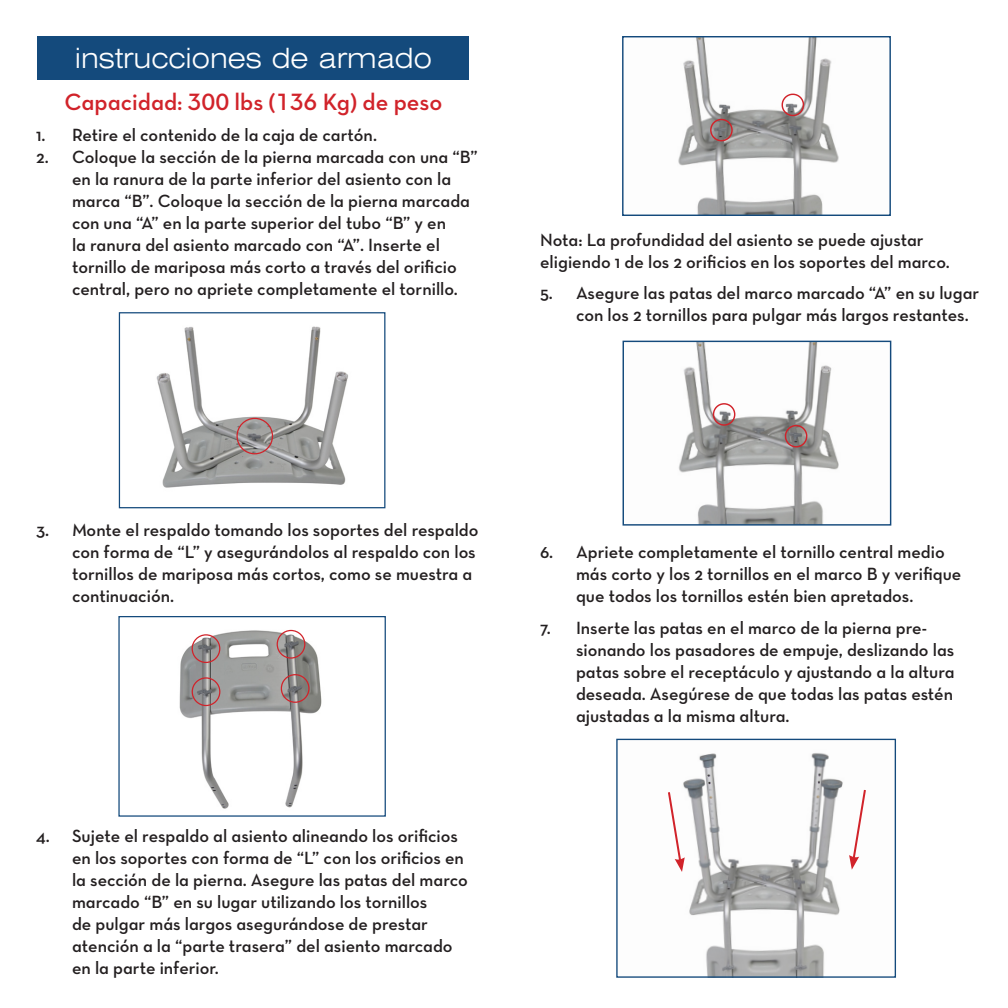
<style>
.page{position:relative;width:1008px;height:1008px;background:#fff}
.page>*{position:absolute;margin:0;border:0;box-sizing:border-box;transform-origin:0 0}
.t1{font:300 expanded 28px "Swiss 721 BT";color:#fff}
.t2{font:24px "Neutra Text TFPS Demi Alt";color:#d1232a}
.t3{font:18px/22px "Neutraface Text Demi Alt";color:#231f20}
</style>
<div class="page">
<div style="left:37px;top:36px;width:432px;height:44px;background:#144a7c"></div>
<img style="left:156px;top:326px;width:192px;height:162px">
<div style="left:119px;top:312px;width:266px;height:196px;border:1px solid #144a7c"></div>
<div style="left:236px;top:418px;width:37px;height:36px;border:1px solid #d1232a;border-radius:50%"></div>
<img style="left:179px;top:629px;width:143px;height:180px">
<div style="left:118px;top:616px;width:268px;height:201px;border:1px solid #144a7c"></div>
<div style="left:192px;top:634px;width:28px;height:29px;border:1px solid #d1232a;border-radius:50%"></div>
<div style="left:192px;top:677px;width:28px;height:29px;border:1px solid #d1232a;border-radius:50%"></div>
<div style="left:281px;top:674px;width:29px;height:29px;border:1px solid #d1232a;border-radius:50%"></div>
<div style="left:277px;top:630px;width:28px;height:29px;border:1px solid #d1232a;border-radius:50%"></div>
<img style="left:678px;top:38px;width:161px;height:176px">
<div style="left:622px;top:36px;width:269px;height:180px;border:1px solid #144a7c"></div>
<div style="left:710px;top:119px;width:23px;height:22px;border:1px solid #d1232a;border-radius:50%"></div>
<svg style="left:781px;top:93px;width:23px;height:24px"></svg>
<img style="left:683px;top:753px;width:160px;height:223px">
<div style="left:616px;top:739px;width:280px;height:239px;border:1px solid #144a7c"></div>
<svg style="left:668px;top:790px;width:17px;height:82px"></svg>
<svg style="left:849px;top:789px;width:17px;height:81px"></svg>
<img style="left:678px;top:343px;width:161px;height:181px">
<div style="left:623px;top:341px;width:268px;height:185px;border:1px solid #144a7c"></div>
<div style="left:713px;top:403px;width:22px;height:23px;border:1px solid #d1232a;border-radius:50%"></div>
<svg style="left:785px;top:425px;width:23px;height:23px"></svg>
<p class="t1" style="left:75px;top:42px;width:359px">instrucciones de armado</p>
<p class="t2" style="left:64px;top:87px;width:379px">Capacidad: 300 lbs (136 Kg) de peso</p>
<p class="t3" style="left:36px;top:124px;width:343px">1. Retire el contenido de la caja de cartón.</p>
<p class="t3" style="left:72px;top:146px;width:407px;text-indent:-36px">2. Coloque la sección de la pierna marcada con una “B” en la ranura de la parte inferior del asiento con la marca “B”. Coloque la sección de la pierna marcada con una “A” en la parte superior del tubo “B” y en<br>la ranura del asiento marcado con “A”. Inserte el tornillo de mariposa más corto a través del orificio central, pero no apriete completamente el tornillo.</p>
<p class="t3" style="left:540px;top:229px;width:411px">Nota: La profundidad del asiento se puede ajustar eligiendo 1 de los 2 orificios en los soportes del marco.</p>
<p class="t3" style="left:576px;top:282px;width:405px;text-indent:-36px">5. Asegure las patas del marco marcado “A” en su lugar con los 2 tornillos para pulgar más largos restantes.</p>
<p class="t3" style="left:72px;top:519px;width:408px;text-indent:-36px">3. Monte el respaldo tomando los soportes del respaldo con forma de “L” y asegurándolos al respaldo con los tornillos de mariposa más cortos, como se muestra a continuación.</p>
<p class="t3" style="left:72px;top:825px;width:397px;text-indent:-36px">4. Sujete el respaldo al asiento alineando los orificios en los soportes con forma de “L” con los orificios en la sección de la pierna. Asegure las patas del marco marcado “B” en su lugar utilizando los tornillos<br>de pulgar más largos asegurándose de prestar atención a la “parte trasera” del asiento marcado en la parte inferior.</p>
<p class="t3" style="left:576px;top:540px;width:387px;text-indent:-36px">6. Apriete completamente el tornillo central medio más corto y los 2 tornillos en el marco B y verifique que todos los tornillos estén bien apretados.</p>
<p class="t3" style="left:576px;top:617px;width:380px;text-indent:-36px">7. Inserte las patas en el marco de la pierna pre&shy;sionando los pasadores de empuje, deslizando las patas sobre el receptáculo y ajustando a la altura deseada. Asegúrese de que todas las patas estén ajustadas a la misma altura.</p>
</div>
